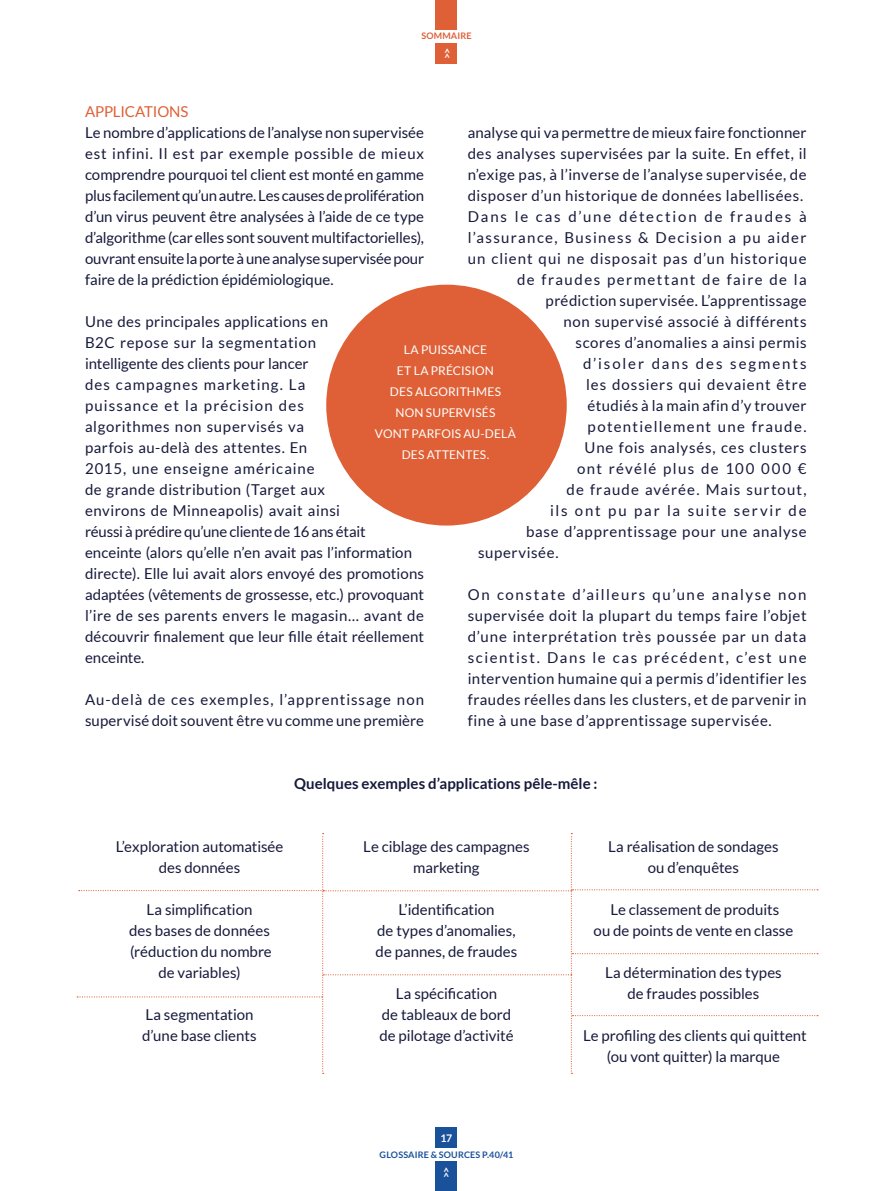
<style>
.page{position:relative;width:893px;height:1191px;background:#fff}
.page>*{position:absolute;margin:0;border:0;box-sizing:border-box;transform-origin:0 0}
.t1{font:15px/21px "Lato";letter-spacing:.025em;color:#161a3b;text-align:justify}
.t2{font:15px/21px "Lato";color:#161a3b;text-align:center}
.t3{font:15px "Lato";letter-spacing:.09em;color:#161a3b}
.t4{font:15px "Lato";letter-spacing:.065em;color:#161a3b}
.t5{font:15px "Lato";letter-spacing:.05em;color:#161a3b}
.t6{font:15px/21px "Lato";letter-spacing:-.005em;color:#161a3b;text-align:center}
.t7{font:700 15px "Lato";color:#161a3b}
.t8{font:15px "Lato";letter-spacing:.125em;color:#161a3b}
.t9{font:15px "Lato";letter-spacing:.1em;color:#161a3b}
.t10{font:15px "Lato";letter-spacing:.07em;color:#161a3b}
.t11{font:15px "Lato";letter-spacing:.12em;color:#161a3b}
.t12{font:15px "Lato";letter-spacing:.13em;color:#161a3b}
.t13{font:15px "Lato";letter-spacing:-.01em;color:#df6036}
.t14{font:12px/21px "Lato";letter-spacing:.015em;color:#fff;text-align:center}
.t15{font:700 10.5px "Lato";color:#fff}
.t16{font:700 9px "Lato";letter-spacing:.015em;color:#1a519b}
.t17{font:700 9px "Lato";letter-spacing:.02em;color:#df6036}
</style>
<div class="page">
<div style="left:326px;top:285px;width:241px;height:240px;background:#df6036;border-radius:50%"></div>
<svg style="left:77px;top:833px;width:741px;height:241px"></svg>
<div style="left:436px;top:0;width:21px;height:64px;background:#df6036"></div>
<div style="left:406px;top:30px;width:81px;height:13px;background:#fff"></div>
<div style="left:436px;top:1127px;width:21px;height:64px;background:#1a519b"></div>
<div style="left:374px;top:1148px;width:145px;height:13px;background:#fff"></div>
<p class="t17" style="left:421px;top:31px;width:52px">SOMMAIRE</p>
<p class="t15" style="left:441px;top:59px;width:13px;rotate:-90deg">&gt;&gt;</p>
<p class="t13" style="left:85px;top:103px;width:105px">APPLICATIONS</p>
<p class="t1" style="left:85px;top:122px;width:341px">Le nombre d’applications de l’analyse non supervisée est infini. Il est par exemple possible de mieux comprendre pourquoi tel client est monté en gamme plus facilement qu’un autre. Les causes de prolifération d’un virus peuvent être analysées à l’aide de ce type d’algorithme (car elles sont souvent multifactorielles), ouvrant ensuite la porte à une analyse supervisée pour faire de la prédiction épidémiologique.</p>
<p class="t1" style="left:85px;top:311px;width:340px;text-align:left">Une des principales applications en<br>B2C repose sur la segmentation<br>intelligente des clients pour lancer<br>des campagnes marketing. La<br>puissance et la précision des<br>algorithmes non supervisés va<br>parfois au-delà des attentes. En<br>2015, une enseigne américaine<br>de grande distribution (Target aux<br>environs de Minneapolis) avait ainsi<br>réussi à prédire qu’une cliente de 16 ans était enceinte (alors qu’elle n’en avait pas l’information directe). Elle lui avait alors envoyé des promotions adaptées (vêtements de grossesse, etc.) provoquant l’ire de ses parents envers le magasin… avant de découvrir finalement que leur fille était réellement enceinte.</p>
<p class="t1" style="left:85px;top:689px;width:340px">Au-delà de ces exemples, l’apprentissage non supervisé doit souvent être vu comme une première</p>
<p class="t1" style="left:468px;top:122px;width:340px">analyse qui va permettre de mieux faire fonctionner</p>
<p class="t1" style="left:468px;top:143px;width:340px">des analyses supervisées par la suite. En effet, il</p>
<p class="t1" style="left:468px;top:164px;width:340px">n’exige pas, à l’inverse de l’analyse supervisée, de</p>
<p class="t1" style="left:468px;top:185px;width:337px">disposer d’un historique de données labellisées.</p>
<p class="t8" style="left:468px;top:208px;width:340px">Dans le cas d’une détection de fraudes à</p>
<p class="t3" style="left:468px;top:229px;width:340px">l’assurance, Business &amp; Decision a pu aider</p>
<p class="t4" style="left:468px;top:250px;width:340px">un client qui ne disposait pas d’un historique</p>
<p class="t9" style="left:517px;top:271px;width:291px">de fraudes permettant de faire de la</p>
<p class="t1" style="left:546px;top:290px;width:262px">prédiction supervisée. L’apprentissage</p>
<p class="t1" style="left:564px;top:311px;width:244px">non supervisé associé à différents</p>
<p class="t1" style="left:576px;top:332px;width:232px">scores d’anomalies a ainsi permis</p>
<p class="t12" style="left:583px;top:355px;width:225px">d’isoler dans des segments</p>
<p class="t4" style="left:586px;top:376px;width:222px">les dossiers qui devaient être</p>
<p class="t1" style="left:588px;top:395px;width:221px">étudiés à la main afin d’y trouver</p>
<p class="t3" style="left:588px;top:418px;width:220px">potentiellement une fraude.</p>
<p class="t5" style="left:585px;top:439px;width:224px">Une fois analysés, ces clusters</p>
<p class="t3" style="left:577px;top:460px;width:231px">ont révélé plus de 100 000 €</p>
<p class="t10" style="left:567px;top:481px;width:241px">de fraude avérée. Mais surtout,</p>
<p class="t11" style="left:550px;top:502px;width:258px">ils ont pu par la suite servir de</p>
<p class="t5" style="left:526px;top:523px;width:282px">base d’apprentissage pour une analyse</p>
<p class="t1" style="left:478px;top:542px;width:82px">supervisée.</p>
<p class="t1" style="left:468px;top:584px;width:340px">On constate d’ailleurs qu’une analyse non supervisée doit la plupart du temps faire l’objet d’une interprétation très poussée par un data scientist. Dans le cas précédent, c’est une intervention humaine qui a permis d’identifier les fraudes réelles dans les clusters, et de parvenir in fine à une base d’apprentissage supervisée.</p>
<p class="t14" style="left:375px;top:339px;width:143px">LA PUISSANCE<br>ET LA PRÉCISION<br>DES ALGORITHMES<br>NON SUPERVISÉS<br>VONT PARFOIS AU-DELÀ<br>DES ATTENTES.</p>
<p class="t7" style="left:294px;top:775px;width:305px">Quelques exemples d’applications pêle-mêle :</p>
<p class="t2" style="left:116px;top:836px;width:169px">L’exploration automatisée des données</p>
<p class="t2" style="left:129px;top:899px;width:144px">La simplification<br>des bases de données (réduction du nombre de variables)</p>
<p class="t2" style="left:142px;top:1004px;width:116px;text-align:left">La segmentation d’une base clients</p>
<p class="t2" style="left:363px;top:836px;width:168px">Le ciblage des campagnes marketing</p>
<p class="t2" style="left:376px;top:899px;width:143px">L’identification<br>de types d’anomalies, de pannes, de fraudes</p>
<p class="t2" style="left:379px;top:983px;width:136px">La spécification<br>de tableaux de bord de pilotage d’activité</p>
<p class="t2" style="left:608px;top:836px;width:172px">La réalisation de sondages ou d’enquêtes</p>
<p class="t2" style="left:594px;top:899px;width:201px">Le classement de produits<br>ou de points de vente en classe</p>
<p class="t2" style="left:605px;top:962px;width:178px">La détermination des types de fraudes possibles</p>
<p class="t6" style="left:583px;top:1025px;width:225px">Le profiling des clients qui quittent (ou vont quitter) la marque</p>
<p class="t15" style="left:441px;top:1131px;width:13px">17</p>
<p class="t16" style="left:380px;top:1149px;width:135px">GLOSSAIRE &amp; SOURCES P.40/41</p>
</div>
